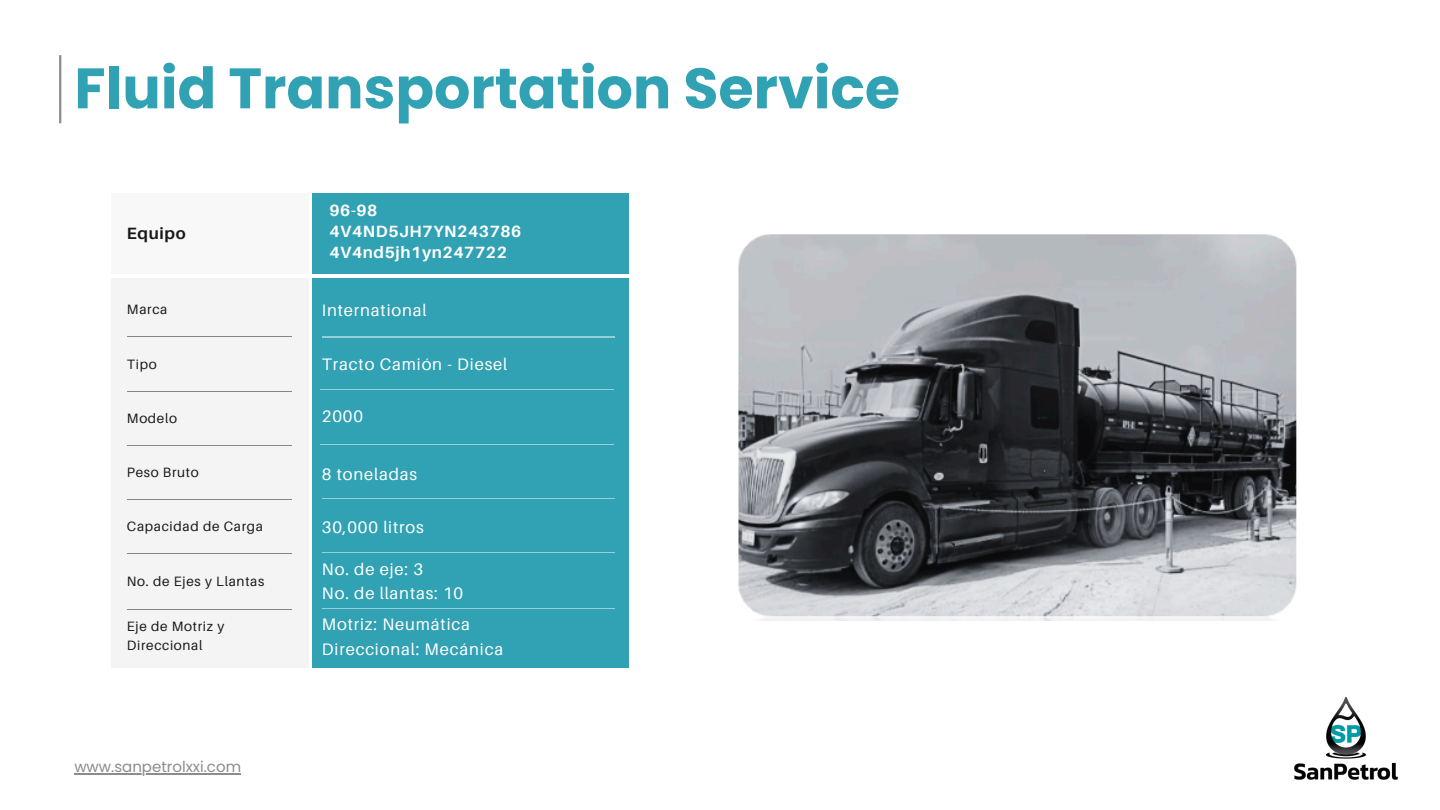
<style>
.page{position:relative;width:1440px;height:810px;background:#fff}
.page>*{position:absolute;margin:0;border:0;box-sizing:border-box;transform-origin:0 0}
.t1{font:700 57px "Poppins";color:#31a2b4}
.t2{font:16.7px/24.5px "Aileron";letter-spacing:.05em;color:#fff}
.t3{font:700 16.4px "Aileron";letter-spacing:.04em;color:#191919}
.t4{font:700 16.3px/21px "Aileron";letter-spacing:.04em;color:#fff}
.t5{font:15px "Poppins";color:#8b8d89}
.t6{font:13.6px/19.8px "Aileron";letter-spacing:.05em;color:#191919}
</style>
<div class="page">
<img style="left:1294px;top:697px;width:104px;height:83px">
<hr style="left:59px;top:55px;width:2px;height:68px;background:#8b8d89">
<hr style="left:74px;top:773px;width:167px;height:1px;background:#8b8d89">
<img style="left:738px;top:234px;width:559px;height:387px">
<div style="left:312px;top:193px;width:317px;height:81px;background:#31a1b4"></div>
<div style="left:312px;top:278px;width:317px;height:390px;background:#31a1b4"></div>
<div style="left:111px;top:193px;width:197px;height:81px;background:#f3f3f3"></div>
<div style="left:111px;top:278px;width:197px;height:390px;background:#f4f4f4"></div>
<hr style="left:127px;top:337px;width:165px;height:1px;background:#191919">
<hr style="left:127px;top:391px;width:165px;height:1px;background:#191919">
<hr style="left:127px;top:445px;width:165px;height:1px;background:#191919">
<hr style="left:322px;top:336px;width:292px;height:1px;background:#fff">
<hr style="left:127px;top:499px;width:165px;height:1px;background:#191919">
<hr style="left:127px;top:553px;width:165px;height:1px;background:#191919">
<hr style="left:322px;top:498px;width:292px;height:1px;background:#fff">
<hr style="left:321px;top:389px;width:293px;height:1px;background:#fff">
<hr style="left:321px;top:444px;width:293px;height:1px;background:#fff">
<hr style="left:322px;top:552px;width:292px;height:1px;background:#fff">
<hr style="left:127px;top:609px;width:165px;height:1px;background:#191919">
<hr style="left:322px;top:608px;width:292px;height:1px;background:#fff">
<h2 class="t1" style="left:74px;top:48px;width:827px">Fluid Transportation Service</h2>
<p class="t3" style="left:127px;top:223px;width:60px">Equipo</p>
<p class="t4" style="left:329px;top:199px;width:194px">96-98<br>4V4ND5JH7YN243786<br>4V4nd5jh1yn247722</p>
<p class="t6" style="left:127px;top:299px;width:42px">Marca</p>
<h3 class="t2" style="left:322px;top:297px;width:106px">International</h3>
<p class="t6" style="left:127px;top:354px;width:31px">Tipo</p>
<h3 class="t2" style="left:322px;top:351px;width:187px">Tracto Camión - Diesel</h3>
<p class="t6" style="left:127px;top:408px;width:52px">Modelo</p>
<h3 class="t2" style="left:322px;top:404px;width:43px">2000</h3>
<h2 class="t6" style="left:127px;top:462px;width:73px">Peso Bruto</h2>
<h3 class="t2" style="left:322px;top:461px;width:97px">8 toneladas</h3>
<h3 class="t6" style="left:127px;top:516px;width:138px">Capacidad de Carga</h3>
<h3 class="t6" style="left:127px;top:571px;width:139px">No. de Ejes y Llantas</h3>
<h3 class="t2" style="left:322px;top:514px;width:103px">30,000 litros</h3>
<h3 class="t2" style="left:322px;top:556px;width:143px">No. de eje: 3<br>No. de llantas: 10</h3>
<p class="t6" style="left:127px;top:616px;width:99px">Eje de Motriz y<br>Direccional</p>
<p class="t2" style="left:322px;top:612px;width:183px">Motriz: Neumática<br>Direccional: Mecánica</p>
<p class="t5" style="left:74px;top:756px;width:168px">www.sanpetrolxxi.com</p>
</div>
